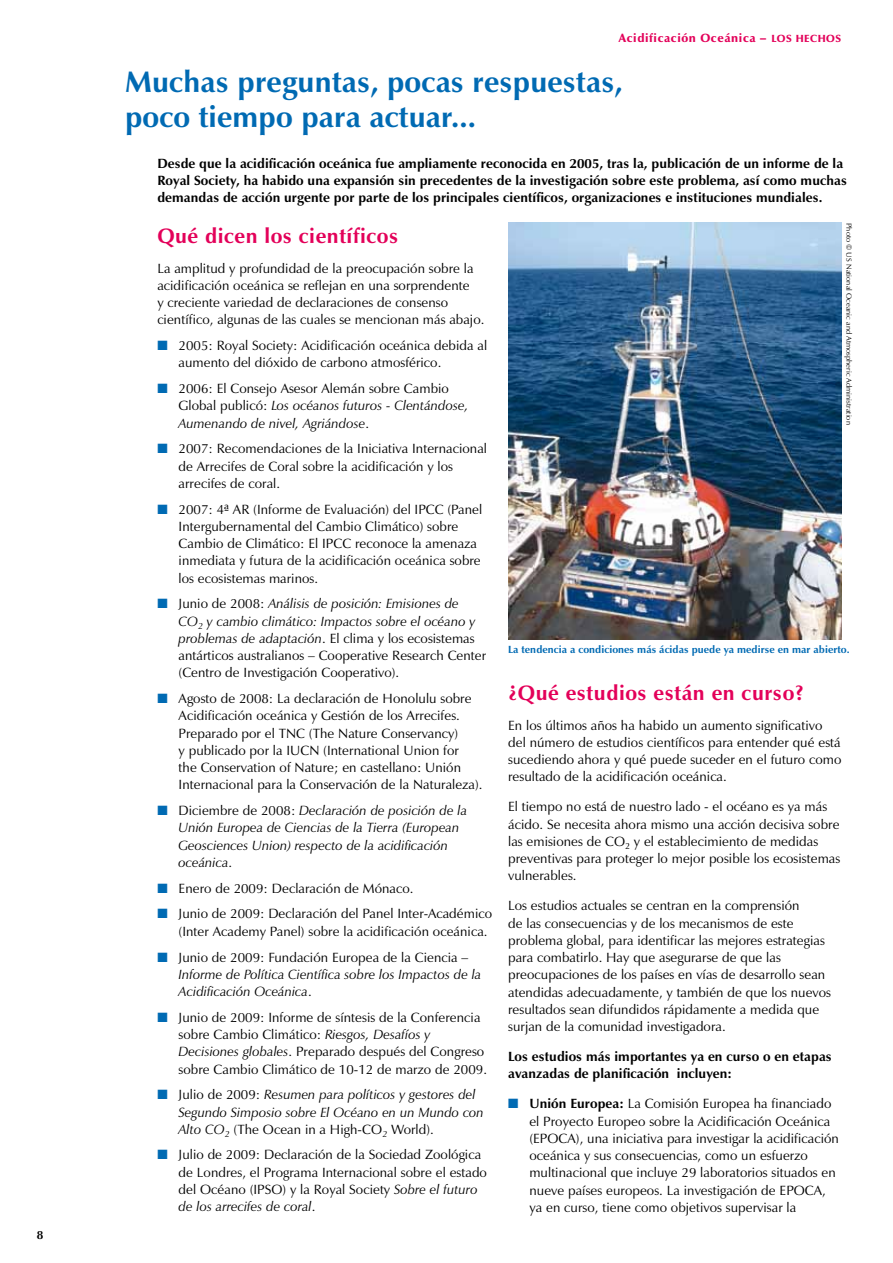
<style>
.page{position:relative;width:893px;height:1263px;background:#fff}
.page>*{position:absolute;margin:0;border:0;box-sizing:border-box;transform-origin:0 0}
.t1{font:700 30px/34.5px "Zapf Humanist 601 BT";letter-spacing:.005em;color:#006ab3}
.t2{font:700 21px "Zapf Humanist 601 BT";letter-spacing:.025em;color:#e30059}
.t3{font:13.5px/17.2px "Zapf Humanist 601 BT";letter-spacing:.005em;color:#000}
.t4{font:italic 13.5px/17.2px "Zapf Humanist 601 BT";letter-spacing:.005em;color:#000}
.t5{font:700 13.5px/17.2px "Zapf Humanist 601 BT";letter-spacing:.005em;color:#000}
.t6{font:900 12px "Zapf Humanist 601 BT";letter-spacing:.05em;color:#e30059}
.t7{font:700 12px "Zapf Humanist 601 BT";color:#000}
.t8{font:700 10.5px "Zapf Humanist 601 BT";letter-spacing:.005em;color:#006ab3}
.t9{font:7.5px "Zapf Humanist 601 BT";letter-spacing:.005em;color:#000}
.s1{font-size:10.5px}
.s2{color:#006ab3}
.s3{font-style:normal}
.s4{font-style:italic}
.s5{font-weight:700}
</style>
<div class="page">
<img style="left:509px;top:223px;width:332px;height:416px">
<p class="t7" style="left:37px;top:1228px;width:8px">8</p>
<p class="t6" style="left:619px;top:30px;width:224px">Acidificación Oceánica – <span class="s1">LOS HECHOS</span></p>
<h1 class="t1" style="left:125px;top:65px;width:499px">Muchas preguntas, pocas respuestas, poco tiempo para actuar...</h1>
<p class="t5" style="left:157px;top:154px;width:691px">Desde que la acidificación oceánica fue ampliamente reconocida en 2005, tras la, publicación de un informe de la<br>Royal Society, ha habido una expansión sin precedentes de la investigación sobre este problema, así como muchas demandas de acción urgente por parte de los principales científicos, organizaciones e instituciones mundiales.</p>
<h2 class="t2" style="left:157px;top:222px;width:242px">Qué dicen los científicos</h2>
<p class="t3" style="left:157px;top:259px;width:329px">La amplitud y profundidad de la preocupación sobre la acidificación oceánica se reflejan en una sorprendente<br>y creciente variedad de declaraciones de consenso científico, algunas de las cuales se mencionan más abajo.</p>
<p class="t3" style="left:179px;top:337px;width:310px;text-indent:-21px"><span class="s2">■</span> 2005: Royal Society: Acidificación oceánica debida al aumento del dióxido de carbono atmosférico.</p>
<p class="t4" style="left:179px;top:380px;width:291px;text-indent:-21px"><span class="s2">■</span> <span class="s3">2006: El Consejo Asesor Alemán sobre Cambio<br>Global publicó:</span> Los océanos futuros - Clentándose,<br>Aumenando de nivel, Agriándose<span class="s3">.</span></p>
<p class="t3" style="left:179px;top:440px;width:310px;text-indent:-21px"><span class="s2">■</span> 2007: Recomendaciones de la Iniciativa Internacional de Arrecifes de Coral sobre la acidificación y los arrecifes de coral.</p>
<p class="t3" style="left:179px;top:500px;width:305px;text-indent:-21px"><span class="s2">■</span> 2007: 4ª AR (Informe de Evaluación) del IPCC (Panel Intergubernamental del Cambio Climático) sobre Cambio de Climático: El IPCC reconoce la amenaza inmediata y futura de la acidificación oceánica sobre los ecosistemas marinos.</p>
<p class="t3" style="left:179px;top:595px;width:309px;text-indent:-21px"><span class="s2">■</span> Junio de 2008: <span class="s4">Análisis de posición: Emisiones de CO</span><sub>2</sub> <span class="s4">y cambio climático: Impactos sobre el océano y problemas de adaptación</span>. El clima y los ecosistemas antárticos australianos – Cooperative Research Center (Centro de Investigación Cooperativo).</p>
<p class="t3" style="left:179px;top:690px;width:305px;text-indent:-21px"><span class="s2">■</span> Agosto de 2008: La declaración de Honolulu sobre Acidificación oceánica y Gestión de los Arrecifes.<br>Preparado por el TNC (The Nature Conservancy)<br>y publicado por la IUCN (International Union for<br>the Conservation of Nature; en castellano: Unión Internacional para la Conservación de la Naturaleza).</p>
<p class="t4" style="left:179px;top:802px;width:290px;text-indent:-21px"><span class="s2">■</span> <span class="s3">Diciembre de 2008:</span> Declaración de posición de la Unión Europea de Ciencias de la Tierra (European Geosciences Union) respecto de la acidificación oceánica<span class="s3">.</span></p>
<p class="t3" style="left:157px;top:879px;width:258px"><span class="s2">■</span> Enero de 2009: Declaración de Mónaco.</p>
<p class="t3" style="left:179px;top:905px;width:315px;text-indent:-21px"><span class="s2">■</span> Junio de 2009: Declaración del Panel Inter-Académico (Inter Academy Panel) sobre la acidificación oceánica.</p>
<p class="t4" style="left:179px;top:948px;width:304px;text-indent:-21px"><span class="s2">■</span> <span class="s3">Junio de 2009: Fundación Europea de la Ciencia –<br></span>Informe de Política Científica sobre los Impactos de la<br>Acidificación Oceánica<span class="s3">.</span></p>
<p class="t3" style="left:179px;top:1008px;width:310px;text-indent:-21px"><span class="s2">■</span> Junio de 2009: Informe de síntesis de la Conferencia sobre Cambio Climático: <span class="s4">Riesgos, Desafíos y Decisiones globales</span>. Preparado después del Congreso sobre Cambio Climático de 10-12 de marzo de 2009.</p>
<p class="t4" style="left:179px;top:1086px;width:307px;text-indent:-21px"><span class="s2">■</span> <span class="s3">Julio de 2009:</span> Resumen para políticos y gestores del<br>Segundo Simposio sobre El Océano en un Mundo con<br>Alto CO<sub>2</sub> <span class="s3">(The Ocean in a High-CO</span><sub>2</sub> <span class="s3">World).</span></p>
<p class="t3" style="left:179px;top:1146px;width:310px;text-indent:-21px"><span class="s2">■</span> Julio de 2009: Declaración de la Sociedad Zoológica de Londres, el Programa Internacional sobre el estado del Océano (IPSO) y la Royal Society <span class="s4">Sobre el futuro de los arrecifes de coral</span>.</p>
<p class="t9" style="left:853px;top:223px;width:203px;rotate:90deg">Photo © US National Oceanic and Atmospheric Administration</p>
<p class="t8" style="left:508px;top:643px;width:343px">La tendencia a condiciones más ácidas puede ya medirse en mar abierto.</p>
<h2 class="t2" style="left:508px;top:679px;width:297px">¿Qué estudios están en curso?</h2>
<p class="t3" style="left:508px;top:716px;width:335px">En los últimos años ha habido un aumento significativo del número de estudios científicos para entender qué está sucediendo ahora y qué puede suceder en el futuro como resultado de la acidificación oceánica.</p>
<p class="t3" style="left:508px;top:798px;width:334px">El tiempo no está de nuestro lado - el océano es ya más ácido. Se necesita ahora mismo una acción decisiva sobre las emisiones de CO<sub>2</sub> y el establecimiento de medidas preventivas para proteger lo mejor posible los ecosistemas vulnerables.</p>
<p class="t3" style="left:508px;top:897px;width:324px">Los estudios actuales se centran en la comprensión<br>de las consecuencias y de los mecanismos de este problema global, para identificar las mejores estrategias para combatirlo. Hay que asegurarse de que las preocupaciones de los países en vías de desarrollo sean atendidas adecuadamente, y también de que los nuevos resultados sean difundidos rápidamente a medida que surjan de la comunidad investigadora.</p>
<p class="t5" style="left:508px;top:1048px;width:325px">Los estudios más importantes ya en curso o en etapas avanzadas de planificación incluyen:</p>
<p class="t3" style="left:529px;top:1095px;width:311px;text-indent:-21px"><span class="s2">■</span> <span class="s5">Unión Europea:</span> La Comisión Europea ha financiado el Proyecto Europeo sobre la Acidificación Oceánica (EPOCA), una iniciativa para investigar la acidificación oceánica y sus consecuencias, como un esfuerzo multinacional que incluye 29 laboratorios situados en nueve países europeos. La investigación de EPOCA, ya en curso, tiene como objetivos supervisar la</p>
</div>
